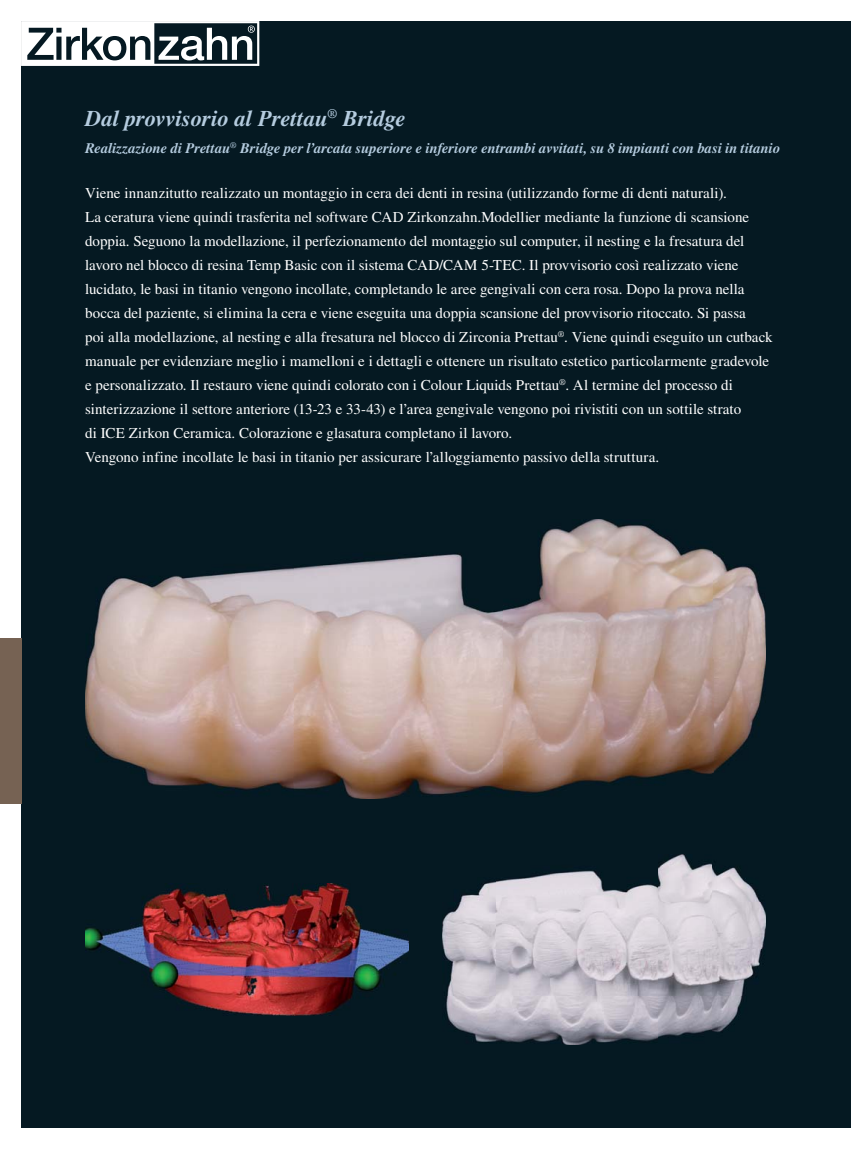
<style>
.page{position:relative;width:851px;height:1149px;background:#fff}
.page>*{position:absolute;margin:0;border:0;box-sizing:border-box;transform-origin:0 0}
.t1{font:italic 700 22.5px "Times";letter-spacing:.005em;color:#b5ccdf}
.t2{font:15px/24px "Times";color:#fff}
.t3{font:italic 700 14.55px "Times";letter-spacing:.005em;color:#b5ccdf}
</style>
<div class="page">
<div style="left:21px;top:21px;width:829px;height:1106px;background:#051922"></div>
<img style="left:85px;top:519px;width:680px;height:279px">
<div style="left:0;top:638px;width:21px;height:166px;background:#766253"></div>
<svg style="left:21px;top:21px;width:238px;height:45px"></svg>
<div style="left:108px;top:40px;width:13px;height:16px;background:#fff;border-radius:50%"></div>
<img style="left:442px;top:854px;width:323px;height:189px">
<img style="left:85px;top:883px;width:323px;height:132px">
<h1 class="t1" style="left:85px;top:110px;width:322px">Dal provvisorio al Prettau<sup>®</sup> Bridge</h1>
<p class="t3" style="left:85px;top:143px;width:696px">Realizzazione di Prettau<sup>®</sup> Bridge per l’arcata superiore e inferiore entrambi avvitati, su 8 impianti con basi in titanio</p>
<p class="t2" style="left:85px;top:182px;width:689px">Viene innanzitutto realizzato un montaggio in cera dei denti in resina (utilizzando forme di denti naturali).<br>La ceratura viene quindi trasferita nel software CAD Zirkonzahn.Modellier mediante la funzione di scansione doppia. Seguono la modellazione, il perfezionamento del montaggio sul computer, il nesting e la fresatura del lavoro nel blocco di resina Temp Basic con il sistema CAD/CAM 5-TEC. Il provvisorio così realizzato viene lucidato, le basi in titanio vengono incollate, completando le aree gengivali con cera rosa. Dopo la prova nella bocca del paziente, si elimina la cera e viene eseguita una doppia scansione del provvisorio ritoccato. Si passa<br>poi alla modellazione, al nesting e alla fresatura nel blocco di Zirconia Prettau<sup>®</sup>. Viene quindi eseguito un cutback manuale per evidenziare meglio i mamelloni e i dettagli e ottenere un risultato estetico particolarmente gradevole e personalizzato. Il restauro viene quindi colorato con i Colour Liquids Prettau<sup>®</sup>. Al termine del processo di sinterizzazione il settore anteriore (13-23 e 33-43) e l’area gengivale vengono poi rivistiti con un sottile strato<br>di ICE Zirkon Ceramica. Colorazione e glasatura completano il lavoro.<br>Vengono infine incollate le basi in titanio per assicurare l’alloggiamento passivo della struttura.</p>
</div>
